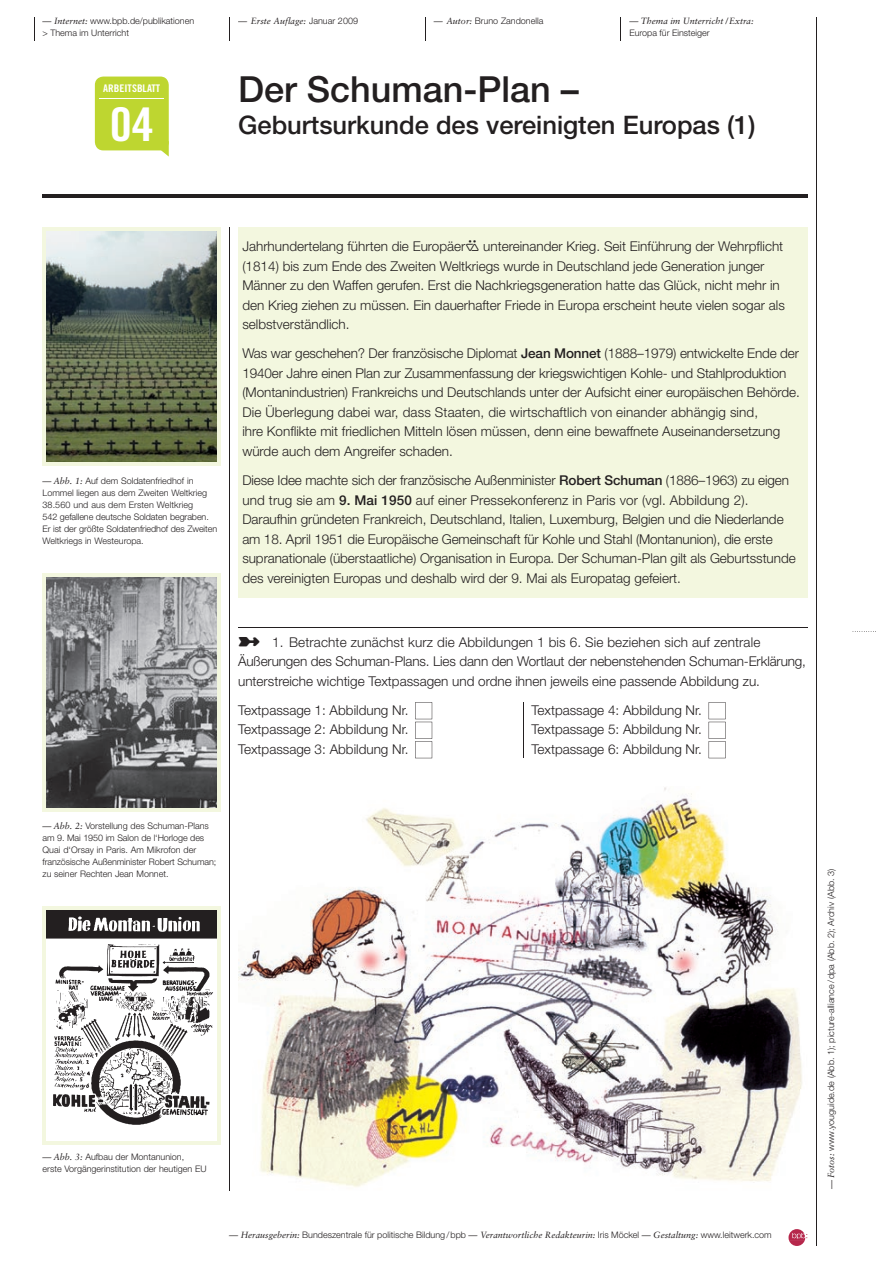
<style>
.page{position:relative;width:893px;height:1263px;background:#fff}
.page>*{position:absolute;margin:0;border:0;box-sizing:border-box;transform-origin:0 0}
.t1{font:46.5px "Trade Gothic Bold Cond Twenty";color:#fff;scale:1.07 1}
.t2{font:500 36px "Helvetica Neue";color:#231f20}
.t3{font:500 25.5px "Helvetica Neue";color:#231f20}
.t4{font:300 13.5px/19.5px "Helvetica Neue";color:#231f20}
.t5{font:10.5px "Trade Gothic Bold Cond Twenty";color:#fff;scale:1.07 1}
.t6{font:300 9px/12px "Helvetica Neue";color:#231f20}
.t7{font:italic 9px "Sabon";color:#231f20}
.s1{font-family:"Sabon";font-weight:400;font-style:italic}
.s2{font-family:"Helvetica Neue";font-weight:300;font-style:normal}
.s3{font-family:"Iconmw 930";font-weight:400}
.s4{font-weight:500}
</style>
<div class="page">
<hr style="left:816px;top:17px;width:1px;height:1229px;background:#231f20">
<svg style="left:853px;top:631px;width:23px;height:1px"></svg>
<svg style="left:425px;top:17px;width:1px;height:23px"></svg>
<svg style="left:229px;top:17px;width:1px;height:23px"></svg>
<svg style="left:34px;top:17px;width:1px;height:23px"></svg>
<svg style="left:788px;top:1229px;width:19px;height:17px"></svg>
<hr style="left:43px;top:195px;width:765px;height:3px;background:#231f20">
<div style="left:95px;top:77px;width:74px;height:73px;background:#bed630;border-radius:9px"></div>
<hr style="left:99px;top:98px;width:65px;height:1px;background:#fff">
<svg style="left:156px;top:141px;width:13px;height:16px"></svg>
<hr style="left:238px;top:627px;width:570px;height:1px;background:#231f20">
<svg style="left:415px;top:702px;width:17px;height:56px"></svg>
<svg style="left:709px;top:702px;width:17px;height:56px"></svg>
<div style="left:238px;top:227px;width:570px;height:39px;background:#f3f7df"></div>
<div style="left:238px;top:266px;width:570px;height:39px;background:#f3f7df"></div>
<div style="left:238px;top:305px;width:570px;height:39px;background:#f3f7df"></div>
<div style="left:238px;top:335px;width:570px;height:39px;background:#f3f7df"></div>
<div style="left:238px;top:374px;width:570px;height:39px;background:#f3f7df"></div>
<div style="left:238px;top:413px;width:570px;height:39px;background:#f3f7df"></div>
<div style="left:238px;top:432px;width:570px;height:39px;background:#f3f7df"></div>
<div style="left:238px;top:461px;width:570px;height:39px;background:#f3f7df"></div>
<div style="left:238px;top:500px;width:570px;height:39px;background:#f3f7df"></div>
<div style="left:238px;top:539px;width:570px;height:39px;background:#f3f7df"></div>
<div style="left:238px;top:559px;width:570px;height:39px;background:#f3f7df"></div>
<hr style="left:229px;top:227px;width:1px;height:964px;background:#231f20">
<svg style="left:43px;top:906px;width:178px;height:239px;fill:#f3f7df"></svg>
<img style="left:47px;top:910px;width:170px;height:230px">
<svg style="left:43px;top:227px;width:178px;height:239px;fill:#f3f7df"></svg>
<img style="left:47px;top:232px;width:170px;height:230px">
<svg style="left:43px;top:573px;width:178px;height:239px;fill:#f3f7df"></svg>
<img style="left:47px;top:577px;width:170px;height:230px">
<hr style="left:523px;top:702px;width:1px;height:56px;background:#231f20">
<img style="left:238px;top:787px;width:564px;height:400px">
<p class="t6" style="left:43px;top:15px;width:153px"><span class="s1">— Internet:</span> www.bpb.de/publikationen &gt; Thema im Unterricht</p>
<p class="t7" style="left:238px;top:16px;width:121px">— Erste Auflage: <span class="s2">Januar 2009</span></p>
<p class="t6" style="left:434px;top:15px;width:111px"><span class="s1">— Autor:</span> Bruno Zandonella</p>
<p class="t7" style="left:629px;top:16px;width:126px">— Thema im Unterricht /Extra:</p>
<p class="t6" style="left:629px;top:27px;width:82px">Europa für Einsteiger</p>
<p class="t5" style="left:103px;top:81px;width:55px">ARBEITSBLATT</p>
<h1 class="t1" style="left:110px;top:96px;width:43px">04</h1>
<h2 class="t2" style="left:238px;top:68px;width:342px">Der Schuman-Plan –</h2>
<h3 class="t3" style="left:238px;top:110px;width:519px">Geburtsurkunde des vereinigten Europas (1)</h3>
<p class="t6" style="left:43px;top:474px;width:176px"><span class="s1">— Abb. 1:</span> Auf dem Soldatenfriedhof in Lommel liegen aus dem Zweiten Weltkrieg 38.560 und aus dem Ersten Weltkrieg<br>542 gefallene deutsche Soldaten begraben.<br>Er ist der größte Soldatenfriedhof des Zweiten Weltkriegs in Westeuropa.</p>
<p class="t4" style="left:242px;top:236px;width:544px">Jahrhundertelang führten die Europäer<span class="s3">2</span> untereinander Krieg. Seit Einführung der Wehrpflicht (1814) bis zum Ende des Zweiten Weltkriegs wurde in Deutschland jede Generation junger Männer zu den Waffen gerufen. Erst die Nachkriegsgeneration hatte das Glück, nicht mehr in den Krieg ziehen zu müssen. Ein dauerhafter Friede in Europa erscheint heute vielen sogar als selbst verständlich.</p>
<p class="t4" style="left:242px;top:343px;width:559px">Was war geschehen? Der französische Diplomat <span class="s4">Jean Monnet</span> (1888–1979) entwickelte Ende der 1940er Jahre einen Plan zur Zusammenfassung der kriegswichtigen Kohle- und Stahlproduktion (Montanindustrien) Frankreichs und Deutschlands unter der Aufsicht einer europäischen Behörde.<br>Die Überlegung dabei war, dass Staaten, die wirtschaftlich von einander abhängig sind,<br>ihre Konflikte mit friedlichen Mitteln lösen müssen, denn eine bewaffnete Auseinandersetzung würde auch dem Angreifer schaden.</p>
<p class="t4" style="left:242px;top:470px;width:555px">Diese Idee machte sich der französische Außenminister <span class="s4">Robert Schuman</span> (1886–1963) zu eigen und trug sie am <span class="s4">9. Mai 1950</span> auf einer Pressekonferenz in Paris vor (vgl. Abbildung 2).<br>Daraufhin gründeten Frankreich, Deutschland, Italien, Luxemburg, Belgien und die Niederlande am 18. April 1951 die Europäische Gemeinschaft für Kohle und Stahl (Montanunion), die erste supranationale (überstaatliche) Organisation in Europa. Der Schuman-Plan gilt als Geburtsstunde des vereinigten Europas und deshalb wird der 9. Mai als Europatag gefeiert.</p>
<p class="t4" style="left:238px;top:632px;width:569px">➼ 1. Betrachte zunächst kurz die Abbildungen 1 bis 6. Sie beziehen sich auf zentrale<br>Äußerungen des Schuman-Plans. Lies dann den Wortlaut der nebenstehenden Schuman-Erklärung, unter streiche wichtige Textpassagen und ordne ihnen jeweils eine passende Abbildung zu.</p>
<p class="t4" style="left:238px;top:700px;width:172px">Textpassage 1: Abbildung Nr.</p>
<p class="t4" style="left:531px;top:700px;width:172px">Textpassage 4: Abbildung Nr.</p>
<p class="t4" style="left:238px;top:719px;width:172px">Textpassage 2: Abbildung Nr.</p>
<p class="t4" style="left:531px;top:719px;width:172px">Textpassage 5: Abbildung Nr.</p>
<p class="t4" style="left:238px;top:739px;width:172px">Textpassage 3: Abbildung Nr.</p>
<p class="t4" style="left:531px;top:739px;width:172px">Textpassage 6: Abbildung Nr.</p>
<p class="t6" style="left:43px;top:820px;width:175px"><span class="s1">— Abb. 2:</span> Vorstellung des Schuman-Plans am 9. Mai 1950 im Salon de l‘Horloge des Quai d‘Orsay in Paris. Am Mikrofon der französische Außenminister Robert Schuman; zu seiner Rechten Jean Monnet.</p>
<p class="t6" style="left:43px;top:1151px;width:166px"><span class="s1">— Abb. 3:</span> Aufbau der Montanunion,<br>erste Vorgängerinstitution der heutigen EU</p>
<p class="t6" style="left:229px;top:1229px;width:544px"><span class="s1">— Herausgeberin:</span> Bundeszentrale für politische Bildung / bpb <span class="s1">— Verantwortliche Redakteurin:</span> Iris Möckel <span class="s1">— Gestaltung:</span> www.leitwerk.com</p>
<p class="t6" style="left:825px;top:1188px;width:321px;rotate:-90deg"><span class="s1">— Fotos:</span> www.youguide.de (Abb. 1); picture-alliance / dpa (Abb. 2); Archiv (Abb. 3)</p>
</div>
